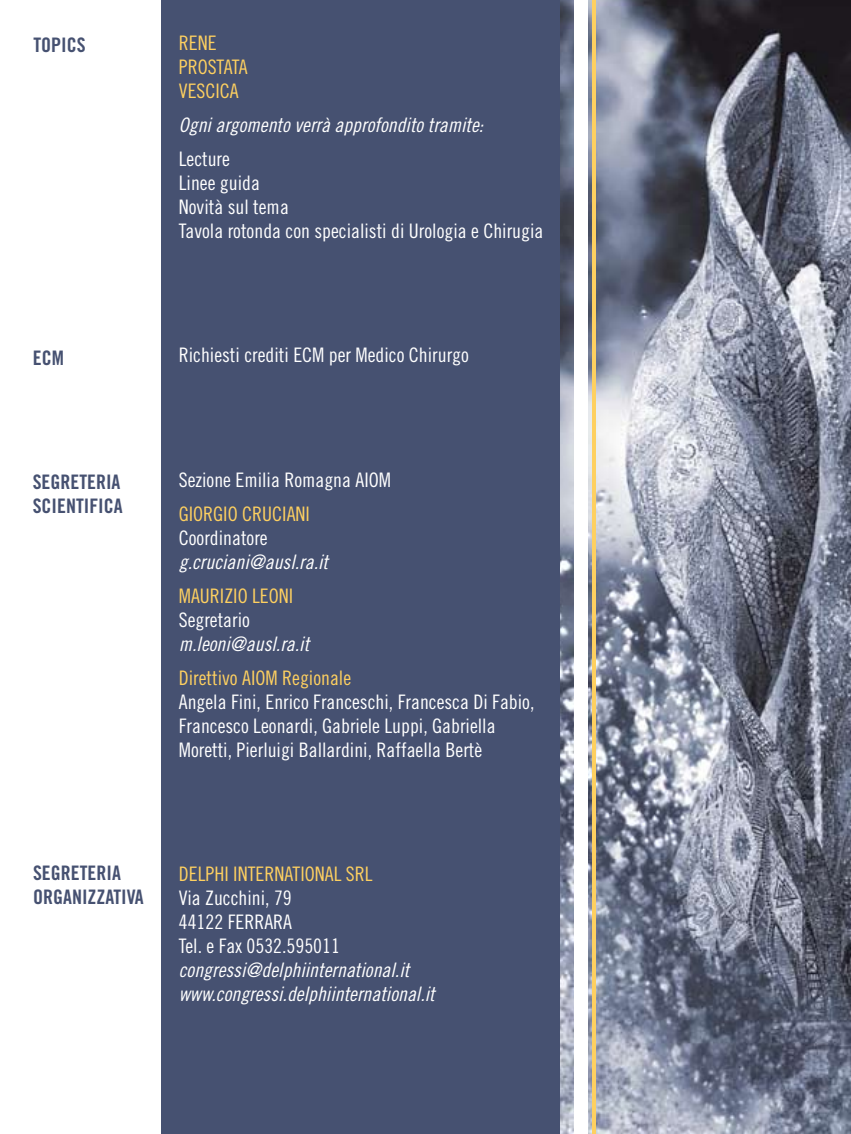
<style>
.page{position:relative;width:851px;height:1134px;background:#fff}
.page>*{position:absolute;margin:0;border:0;box-sizing:border-box;transform-origin:0 0}
.t1{font:20px/24px "Trade Gothic Cond Eighteen";color:#fff}
.t2{font:20px/24px "Trade Gothic Cond Eighteen Obl";color:#fff}
.t3{font:20px/24px "Trade Gothic Cond Eighteen";color:#fed060}
.t4{font:20px/24px "Trade Gothic Bold Cond Twenty";color:#465171}
</style>
<div class="page">
<img style="left:559px;top:0;width:291px;height:1134px">
<div style="left:0;top:0;width:559px;height:1134px;background:#465171"></div>
<div style="left:0;top:0;width:160px;height:1134px;background:#fff"></div>
<div style="left:574px;top:0;width:13px;height:1134px;background:#fff"></div>
<hr style="left:592px;top:0;width:4px;height:1134px;background:#fed060">
<p class="t4" style="left:33px;top:33px;width:54px">TOPICS</p>
<p class="t4" style="left:33px;top:345px;width:33px">ECM</p>
<p class="t3" style="left:179px;top:31px;width:70px">RENE<br>PROSTATA<br>VESCICA</p>
<p class="t2" style="left:179px;top:113px;width:306px">Ogni argomento verrà approfondito tramite:</p>
<p class="t1" style="left:179px;top:147px;width:366px">Lecture<br>Linee guida<br>Novità sul tema<br>Tavola rotonda con specialisti di Urologia e Chirugia</p>
<p class="t1" style="left:179px;top:343px;width:291px">Richiesti crediti ECM per Medico Chirurgo</p>
<p class="t4" style="left:33px;top:469px;width:91px">SEGRETERIA<br>SCIENTIFICA</p>
<p class="t1" style="left:179px;top:467px;width:214px">Sezione Emilia Romagna AIOM</p>
<p class="t3" style="left:179px;top:501px;width:133px">GIORGIO CRUCIANI</p>
<p class="t1" style="left:179px;top:525px;width:90px">Coordinatore</p>
<p class="t2" style="left:179px;top:549px;width:151px">g.cruciani@ausl.ra.it</p>
<p class="t3" style="left:179px;top:583px;width:116px">MAURIZIO LEONI</p>
<p class="t1" style="left:179px;top:607px;width:73px">Segretario</p>
<p class="t2" style="left:179px;top:631px;width:132px">m.leoni@ausl.ra.it</p>
<p class="t3" style="left:179px;top:665px;width:174px">Direttivo AIOM Regionale</p>
<p class="t1" style="left:179px;top:689px;width:357px">Angela Fini, Enrico Franceschi, Francesca Di Fabio,<br>Francesco Leonardi, Gabriele Luppi, Gabriella<br>Moretti, Pierluigi Ballardini, Raffaella Bertè</p>
<p class="t4" style="left:33px;top:860px;width:112px">SEGRETERIA<br>ORGANIZZATIVA</p>
<p class="t3" style="left:179px;top:861px;width:195px">DELPHI INTERNATIONAL SRL</p>
<p class="t1" style="left:179px;top:885px;width:163px">Via Zucchini, 79<br>44122 FERRARA<br>Tel. e Fax 0532.595011</p>
<p class="t2" style="left:179px;top:957px;width:257px">congressi@delphiinternational.it www.congressi.delphiinternational.it</p>
</div>
